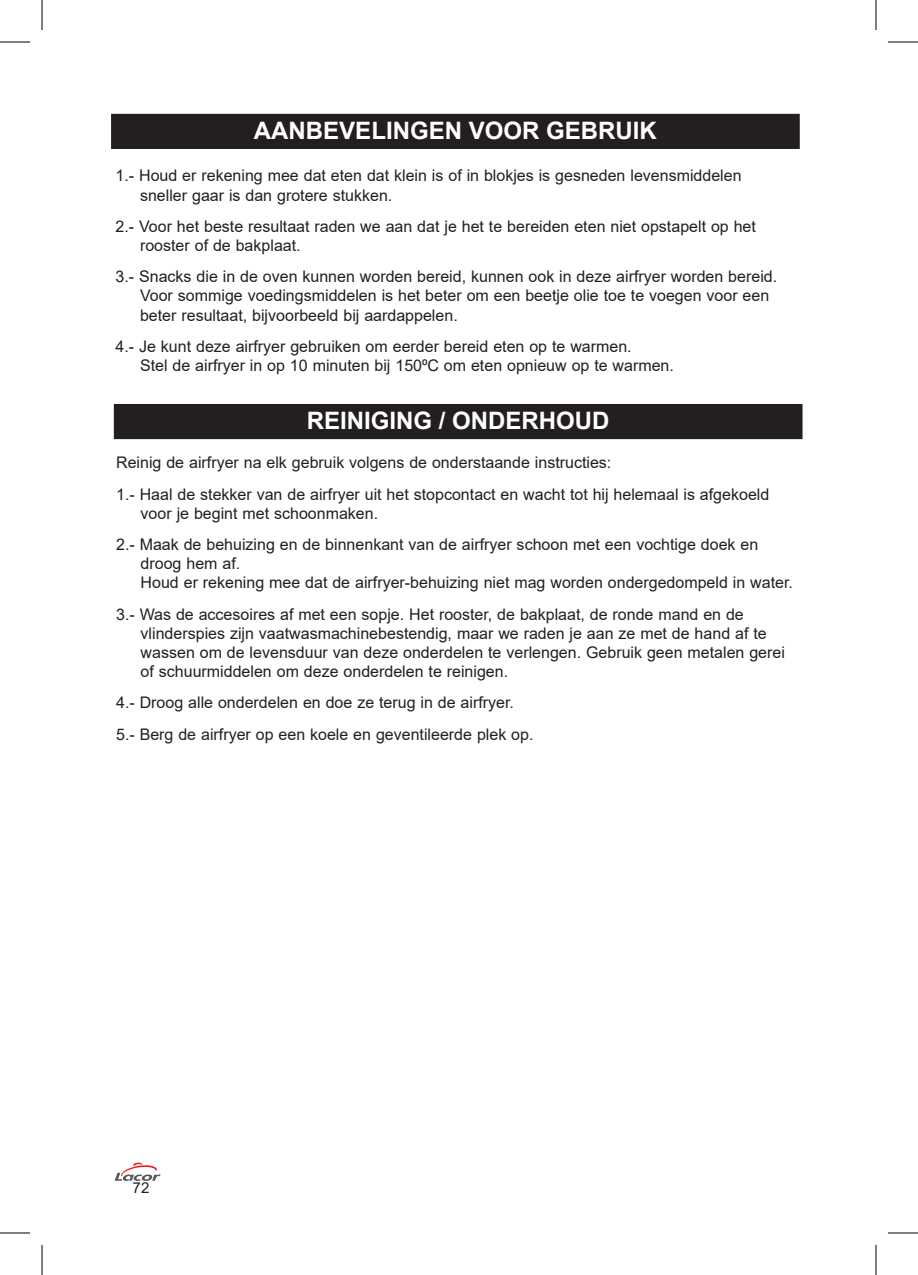
<style>
.page{position:relative;width:918px;height:1275px;background:#fff}
.page>*{position:absolute;margin:0;border:0;box-sizing:border-box;transform-origin:0 0}
.t1{font:700 24px "Arial";color:#fff}
.t2{font:16px "Arial";color:#231f20}
.t3{font:15px "Arial";color:#231f20}
</style>
<div class="page">
<svg style="left:115px;top:1162px;width:46px;height:19px"></svg>
<div style="left:115px;top:405px;width:686px;height:33px;background:#231f20"></div>
<div style="left:114px;top:404px;width:688px;height:35px;border:2px solid #231f20"></div>
<div style="left:112px;top:115px;width:686px;height:33px;background:#231f20"></div>
<div style="left:111px;top:114px;width:688px;height:35px;border:2px solid #231f20"></div>
<hr style="left:0;top:42px;width:30px;height:1px;background:#000">
<hr style="left:887px;top:42px;width:30px;height:1px;background:#000">
<hr style="left:0;top:1232px;width:30px;height:1px;background:#000">
<hr style="left:887px;top:1232px;width:30px;height:1px;background:#000">
<hr style="left:42px;top:0;width:1px;height:30px;background:#000">
<hr style="left:42px;top:1245px;width:1px;height:30px;background:#000">
<hr style="left:875px;top:0;width:1px;height:30px;background:#000">
<hr style="left:875px;top:1245px;width:1px;height:30px;background:#000">
<p class="t1" style="left:254px;top:114px;width:404px">AANBEVELINGEN VOOR GEBRUIK</p>
<p class="t2" style="left:115px;top:165px;width:627px">1.- Houd er rekening mee dat eten dat klein is of in blokjes is gesneden levensmiddelen</p>
<p class="t2" style="left:140px;top:184px;width:254px">sneller gaar is dan grotere stukken.</p>
<p class="t2" style="left:115px;top:215px;width:642px">2.- Voor het beste resultaat raden we aan dat je het te bereiden eten niet opstapelt op het</p>
<p class="t2" style="left:140px;top:234px;width:162px">rooster of de bakplaat.</p>
<p class="t2" style="left:115px;top:265px;width:663px">3.- Snacks die in de oven kunnen worden bereid, kunnen ook in deze airfryer worden bereid.</p>
<p class="t2" style="left:140px;top:285px;width:630px">Voor sommige voedingsmiddelen is het beter om een beetje olie toe te voegen voor een</p>
<p class="t2" style="left:140px;top:304px;width:319px">beter resultaat, bijvoorbeeld bij aardappelen.</p>
<p class="t2" style="left:115px;top:335px;width:517px">4.- Je kunt deze airfryer gebruiken om eerder bereid eten op te warmen.</p>
<p class="t2" style="left:140px;top:354px;width:535px">Stel de airfryer in op 10 minuten bij 150⁰C om eten opnieuw op te warmen.</p>
<p class="t1" style="left:307px;top:404px;width:304px">REINIGING / ONDERHOUD</p>
<p class="t2" style="left:116px;top:452px;width:496px">Reinig de airfryer na elk gebruik volgens de onderstaande instructies:</p>
<p class="t2" style="left:116px;top:483px;width:654px">1.- Haal de stekker van de airfryer uit het stopcontact en wacht tot hij helemaal is afgekoeld</p>
<p class="t2" style="left:141px;top:502px;width:239px">voor je begint met schoonmaken.</p>
<p class="t2" style="left:116px;top:533px;width:643px">2.- Maak de behuizing en de binnenkant van de airfryer schoon met een vochtige doek en</p>
<p class="t2" style="left:141px;top:552px;width:101px">droog hem af.</p>
<p class="t2" style="left:141px;top:572px;width:653px">Houd er rekening mee dat de airfryer-behuizing niet mag worden ondergedompeld in water.</p>
<p class="t2" style="left:116px;top:603px;width:629px">3.- Was de accesoires af met een sopje. Het rooster, de bakplaat, de ronde mand en de</p>
<p class="t2" style="left:141px;top:622px;width:627px">vlinderspies zijn vaatwasmachinebestendig, maar we raden je aan ze met de hand af te</p>
<p class="t2" style="left:141px;top:641px;width:645px">wassen om de levensduur van deze onderdelen te verlengen. Gebruik geen metalen gerei</p>
<p class="t2" style="left:141px;top:660px;width:369px">of schuurmiddelen om deze onderdelen te reinigen.</p>
<p class="t2" style="left:116px;top:692px;width:399px">4.- Droog alle onderdelen en doe ze terug in de airfryer.</p>
<p class="t2" style="left:116px;top:723px;width:419px">5.- Berg de airfryer op een koele en geventileerde plek op.</p>
<p class="t3" style="left:132px;top:1177px;width:18px">72</p>
</div>
